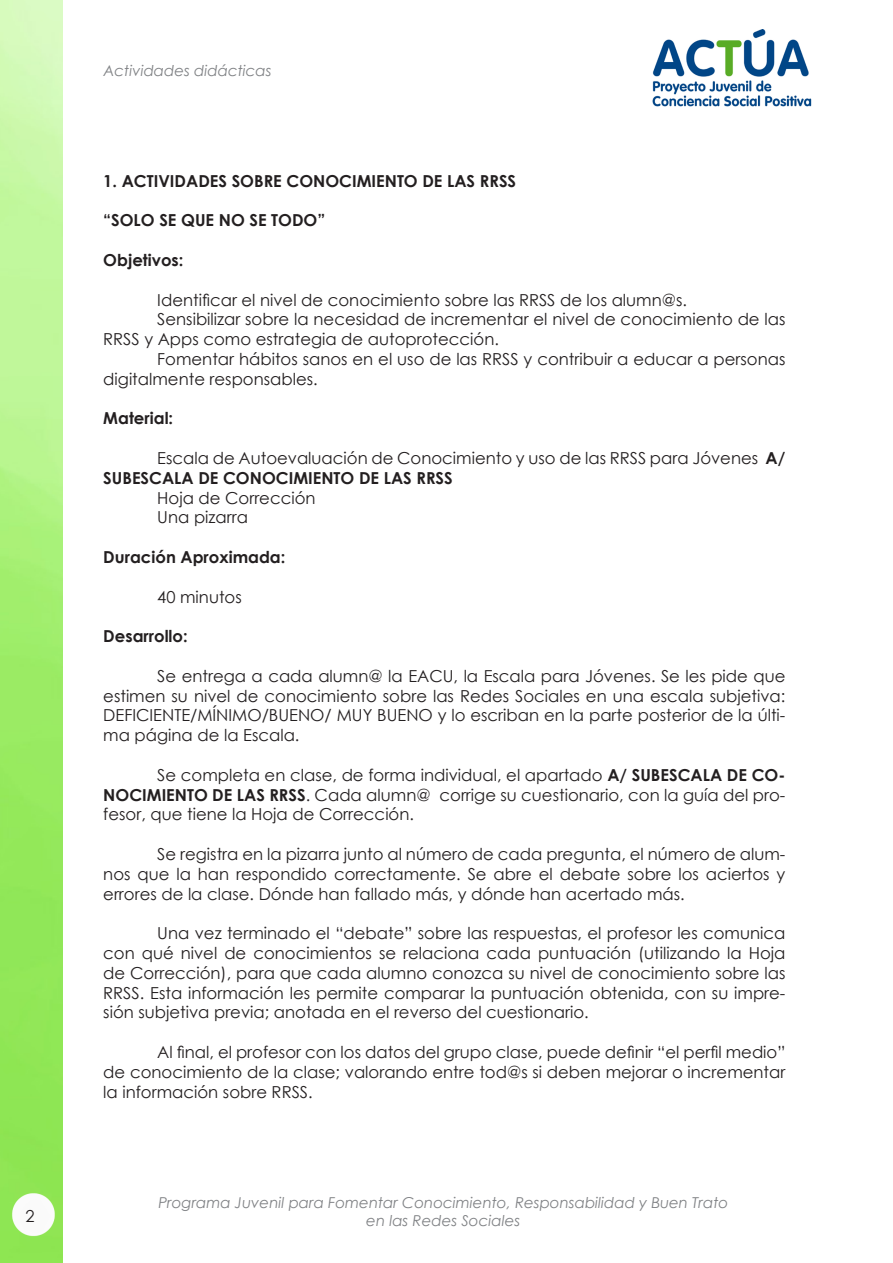
<style>
.page{position:relative;width:893px;height:1263px;background:#fff}
.page>*{position:absolute;margin:0;border:0;box-sizing:border-box;transform-origin:0 0}
.t1{font:16.5px/19.8px "Century Gothic";color:#231f20;text-align:justify}
.t2{font:700 16.5px "Century Gothic";color:#231f20}
.t3{font:italic 15px "Century Gothic";color:#808285}
.s1{font-weight:700}
</style>
<div class="page">
<img style="left:652px;top:30px;width:160px;height:77px">
<img style="left:0;top:0;width:62px;height:1263px">
<img style="left:10px;top:1190px;width:48px;height:48px">
<p class="t1" style="left:26px;top:1205px;width:11px">2</p>
<p class="t3" style="left:103px;top:60px;width:170px">Actividades didácticas</p>
<p class="t2" style="left:103px;top:168px;width:414px">1. ACTIVIDADES SOBRE CONOCIMIENTO DE LAS RRSS</p>
<p class="t2" style="left:103px;top:208px;width:224px">“SOLO SE QUE NO SE TODO”</p>
<p class="t2" style="left:103px;top:247px;width:82px">Objetivos:</p>
<p class="t1" style="left:157px;top:289px;width:531px">Identificar el nivel de conocimiento sobre las RRSS de los alumn@s.</p>
<p class="t1" style="left:103px;top:309px;width:684px;text-indent:54px">Sensibilizar sobre la necesidad de incrementar el nivel de conocimiento de las<br>RRSS y Apps como estrategia de autoprotección.</p>
<p class="t1" style="left:103px;top:349px;width:684px;text-indent:54px">Fomentar hábitos sanos en el uso de las RRSS y contribuir a educar a personas digitalmente responsables.</p>
<p class="t2" style="left:103px;top:406px;width:71px">Material:</p>
<p class="t1" style="left:103px;top:448px;width:684px;text-indent:54px">Escala de Autoevaluación de Conocimiento y uso de las RRSS para Jóvenes <span class="s1">A/<br>SUBESCALA DE CONOCIMIENTO DE LAS RRSS</span></p>
<p class="t1" style="left:157px;top:487px;width:160px">Hoja de Corrección</p>
<p class="t1" style="left:157px;top:507px;width:92px">Una pizarra</p>
<p class="t2" style="left:103px;top:544px;width:184px">Duración Aproximada:</p>
<p class="t1" style="left:157px;top:586px;width:86px">40 minutos</p>
<p class="t2" style="left:103px;top:624px;width:86px">Desarrollo:</p>
<p class="t1" style="left:103px;top:666px;width:684px;text-indent:54px">Se entrega a cada alumn@ la EACU, la Escala para Jóvenes. Se les pide que estimen su nivel de conocimiento sobre las Redes Sociales en una escala subjetiva:<br>DEFICIENTE/MÍNIMO/BUENO/ MUY BUENO y lo escriban en la parte posterior de la últi&shy;ma página de la Escala.</p>
<p class="t1" style="left:103px;top:765px;width:684px;text-indent:54px">Se completa en clase, de forma individual, el apartado <span class="s1">A/ SUBESCALA DE CO-NOCIMIENTO DE LAS RRSS</span>. Cada alumn@ corrige su cuestionario, con la guía del pro&shy;fesor, que tiene la Hoja de Corrección.</p>
<p class="t1" style="left:103px;top:844px;width:684px;text-indent:54px">Se registra en la pizarra junto al número de cada pregunta, el número de alum&shy;nos que la han respondido correctamente. Se abre el debate sobre los aciertos y errores de la clase. Dónde han fallado más, y dónde han acertado más.</p>
<p class="t1" style="left:103px;top:923px;width:684px;text-indent:54px">Una vez terminado el “debate” sobre las respuestas, el profesor les comunica con qué nivel de conocimientos se relaciona cada puntuación (utilizando la Hoja de Corrección), para que cada alumno conozca su nivel de conocimiento sobre las RRSS. Esta información les permite comparar la puntuación obtenida, con su impre&shy;sión subjetiva previa; anotada en el reverso del cuestionario.</p>
<p class="t1" style="left:103px;top:1042px;width:684px;text-indent:54px">Al final, el profesor con los datos del grupo clase, puede definir “el perfil medio” de conocimiento de la clase; valorando entre tod@s si deben mejorar o incrementar la información sobre RRSS.</p>
<p class="t3" style="left:158px;top:1192px;width:571px">Programa Juvenil para Fomentar Conocimiento, Responsabilidad y Buen Trato</p>
<p class="t3" style="left:366px;top:1210px;width:155px">en las Redes Sociales</p>
</div>
